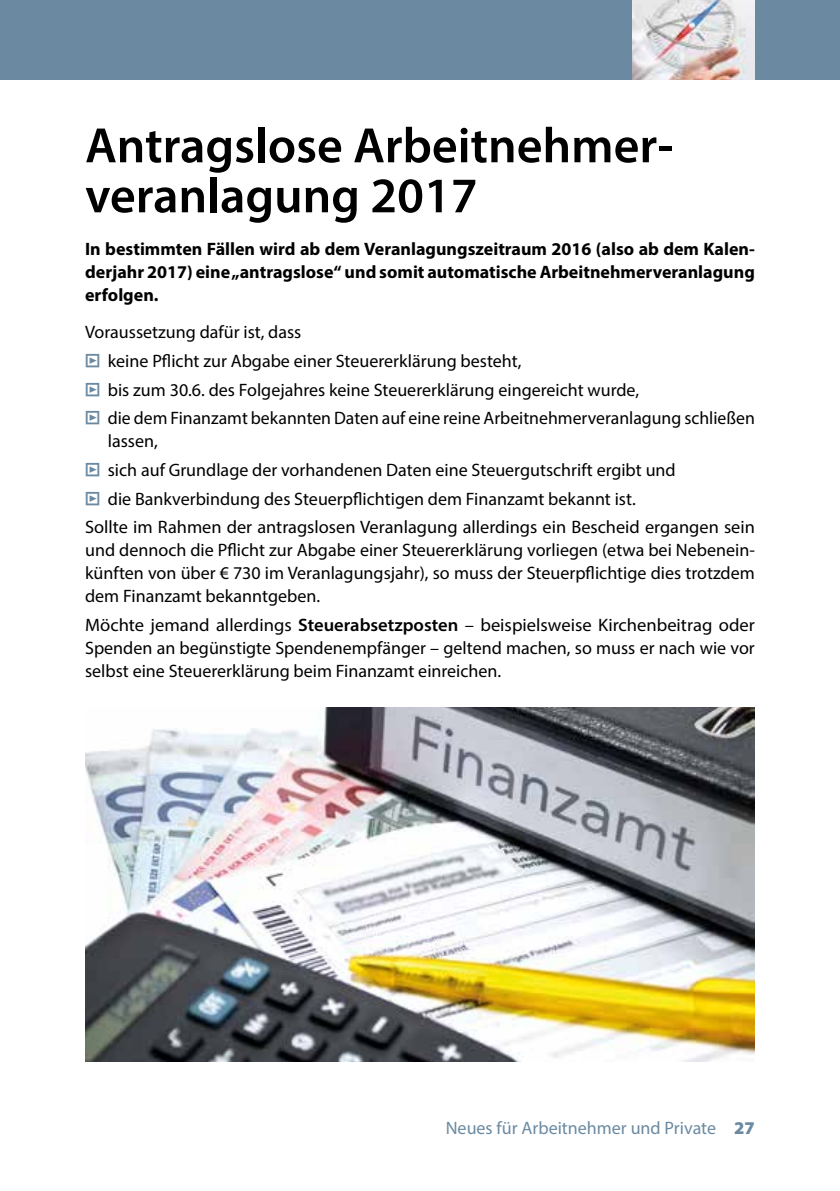
<style>
.page{position:relative;width:840px;height:1191px;background:#fff}
.page>*{position:absolute;margin:0;border:0;box-sizing:border-box;transform-origin:0 0}
.t1{font:600 50px/50px "Myriad Pro";color:#000}
.t2{font:18px/28.6px "Myriad Pro";color:#000}
.t3{font:700 18px/23px "Myriad Pro";color:#000;text-align:justify}
.t4{font:18px "Myriad Pro";color:#6b8aa1}
.s1{font-family:"Meta OT";color:#6b8aa1}
.s2{font-weight:600}
.s3{font-weight:900}
</style>
<div class="page">
<div style="left:0;top:0;width:839px;height:79px;background:#6b8aa1"></div>
<img style="left:632px;top:0;width:122px;height:79px">
<img style="left:85px;top:707px;width:669px;height:354px">
<h1 class="t1" style="left:85px;top:119px;width:586px">Antragslose Arbeitnehmer&shy;veranlagung 2017</h1>
<p class="t3" style="left:85px;top:237px;width:671px">In bestimmten Fällen wird ab dem Veranlagungszeitraum 2016 (also ab dem Kalen&shy;derjahr 2017) eine „antragslose“ und somit automatische Arbeitnehmerveranlagung erfolgen.</p>
<p class="t2" style="left:85px;top:318px;width:670px">Voraussetzung dafür ist, dass<br><span class="s1">Ǜ</span> keine Pflicht zur Abgabe einer Steuererklärung besteht,<br><span class="s1">Ǜ</span> bis zum 30.6. des Folgejahres keine Steuererklärung eingereicht wurde,<br><span class="s1">Ǜ</span> die dem Finanzamt bekannten Daten auf eine reine Arbeitnehmerveranlagung schließen</p>
<p class="t2" style="left:85px;top:427px;width:671px;text-indent:23px">lassen,<br><span class="s1">Ǜ</span> sich auf Grundlage der vorhandenen Daten eine Steuergutschrift ergibt und<br><span class="s1">Ǜ</span> die Bankverbindung des Steuerpflichtigen dem Finanzamt bekannt ist.<br>Sollte im Rahmen der antragslosen Veranlagung allerdings ein Bescheid ergangen sein</p>
<p class="t2" style="left:85px;top:538px;width:670px;line-height:23px;text-align:justify">und dennoch die Pflicht zur Abgabe einer Steuererklärung vorliegen (etwa bei Nebenein&shy;künften von über € 730 im Veranlagungsjahr), so muss der Steuerpflichtige dies trotzdem dem Finanzamt bekanntgeben.</p>
<p class="t2" style="left:85px;top:613px;width:670px;line-height:23px;text-align:justify">Möchte jemand allerdings <span class="s2">Steuerabsetzposten</span> – beispielsweise Kirchenbeitrag oder Spenden an begünstigte Spendenempfänger – geltend machen, so muss er nach wie vor selbst eine Steuererklärung beim Finanzamt einreichen.</p>
<p class="t4" style="left:445px;top:1117px;width:310px">Neues für Arbeitnehmer und Private <span class="s3">27</span></p>
</div>
